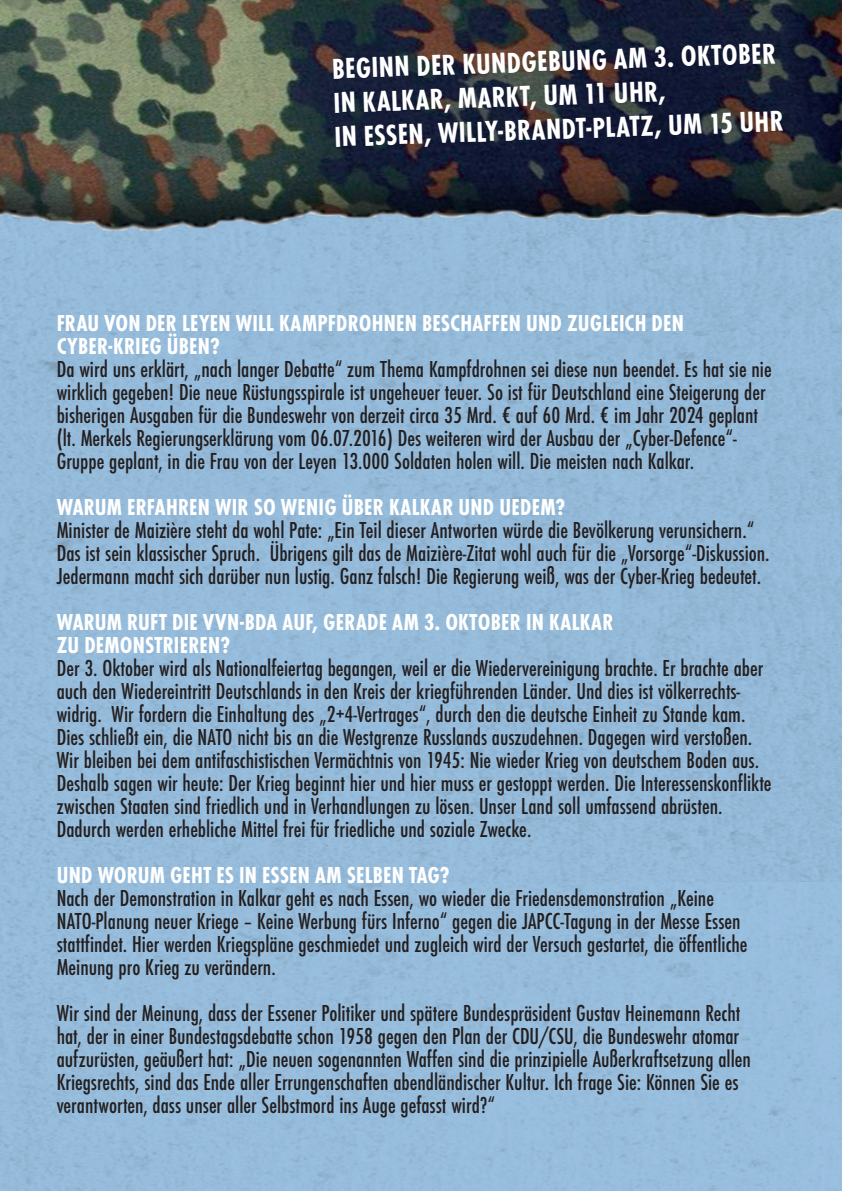
<style>
.page{position:relative;width:842px;height:1191px;background:#fff}
.page>*{position:absolute;margin:0;border:0;box-sizing:border-box;transform-origin:0 0}
.Fließtext{font:700 condensed 30px/34px "Function";color:#fff}
.Fließtext-2{font:500 condensed 24px/23px "Function";color:#231f20}
.Zwischenüberschrift{font:700 condensed 24px/23px "Function";letter-spacing:.01em;color:#fff}
</style>
<div class="page">
<img style="left:0;top:0;width:842px;height:77px">
<img style="left:0;top:77px;width:842px;height:805px">
<p class="Fließtext" style="left:331px;top:52px;width:451px;rotate:-2deg">BEGINN DER KUNDGEBUNG AM 3. OKTOBER<br>IN KALKAR, MARKT, UM 11 UHR,<br>IN ESSEN, WILLY-BRANDT-PLATZ, UM 15 UHR</p>
<p class="Zwischenüberschrift" style="left:57px;top:311px;width:629px">FRAU VON DER LEYEN WILL KAMPFDROHNEN BESCHAFFEN UND ZUGLEICH DEN<br>CYBER-KRIEG ÜBEN?</p>
<p class="Fließtext-2" style="left:57px;top:357px;width:716px">Da wird uns erklärt, „nach langer Debatte“ zum Thema Kampfdrohnen sei diese nun beendet. Es hat sie nie wirklich gegeben! Die neue Rüstungsspirale ist ungeheuer teuer. So ist für Deutschland eine Steigerung der bisherigen Ausgaben für die Bundeswehr von derzeit circa 35 Mrd. € auf 60 Mrd. € im Jahr 2024 geplant (lt. Merkels Regierungserklärung vom 06.07.2016) Des weiteren wird der Ausbau der „Cyber-Defence“- Gruppe geplant, in die Frau von der Leyen 13.000 Soldaten holen will. Die meisten nach Kalkar.</p>
<p class="Zwischenüberschrift" style="left:57px;top:495px;width:510px">WARUM ERFAHREN WIR SO WENIG ÜBER KALKAR UND UEDEM?</p>
<p class="Fließtext-2" style="left:57px;top:518px;width:714px">Minister de Maizière steht da wohl Pate: „Ein Teil dieser Antworten würde die Bevölkerung verunsichern.“<br>Das ist sein klassischer Spruch. Übrigens gilt das de Maizière-Zitat wohl auch für die „Vorsorge“-Diskussion.<br>Jedermann macht sich darüber nun lustig. Ganz falsch! Die Regierung weiß, was der Cyber-Krieg bedeutet.</p>
<p class="Zwischenüberschrift" style="left:57px;top:610px;width:558px">WARUM RUFT DIE VVN-BDA AUF, GERADE AM 3. OKTOBER IN KALKAR<br>ZU DEMONSTRIEREN?</p>
<p class="Fließtext-2" style="left:57px;top:656px;width:716px">Der 3. Oktober wird als Nationalfeiertag begangen, weil er die Wiedervereinigung brachte. Er brachte aber auch den Wiedereintritt Deutschlands in den Kreis der kriegführenden Länder. Und dies ist völkerrechts&shy;widrig. Wir fordern die Einhaltung des „2+4-Vertrages“, durch den die deutsche Einheit zu Stande kam.<br>Dies schließt ein, die NATO nicht bis an die Westgrenze Russlands auszudehnen. Dagegen wird verstoßen.<br>Wir bleiben bei dem antifaschistischen Vermächtnis von 1945: Nie wieder Krieg von deutschem Boden aus.<br>Deshalb sagen wir heute: Der Krieg beginnt hier und hier muss er gestoppt werden. Die Interessenskonflikte zwischen Staaten sind friedlich und in Verhandlungen zu lösen. Unser Land soll umfassend abrüsten.<br>Dadurch werden erhebliche Mittel frei für friedliche und soziale Zwecke.</p>
<p class="Zwischenüberschrift" style="left:57px;top:863px;width:394px">UND WORUM GEHT ES IN ESSEN AM SELBEN TAG?</p>
<p class="Fließtext-2" style="left:57px;top:886px;width:692px">Nach der Demonstration in Kalkar geht es nach Essen, wo wieder die Friedensdemonstration „Keine NATO-Planung neuer Kriege – Keine Werbung fürs Inferno“ gegen die JAPCC-Tagung in der Messe Essen stattfindet. Hier werden Kriegspläne geschmiedet und zugleich wird der Versuch gestartet, die öffentliche Meinung pro Krieg zu verändern.</p>
<p class="Fließtext-2" style="left:57px;top:1001px;width:696px">Wir sind der Meinung, dass der Essener Politiker und spätere Bundespräsident Gustav Heinemann Recht hat, der in einer Bundestagsdebatte schon 1958 gegen den Plan der CDU/CSU, die Bundeswehr atomar aufzurüsten, geäußert hat: „Die neuen sogenannten Waffen sind die prinzipielle Außerkraftsetzung allen Kriegsrechts, sind das Ende aller Errungenschaften abendländischer Kultur. Ich frage Sie: Können Sie es verantworten, dass unser aller Selbstmord ins Auge gefasst wird?“</p>
</div>
